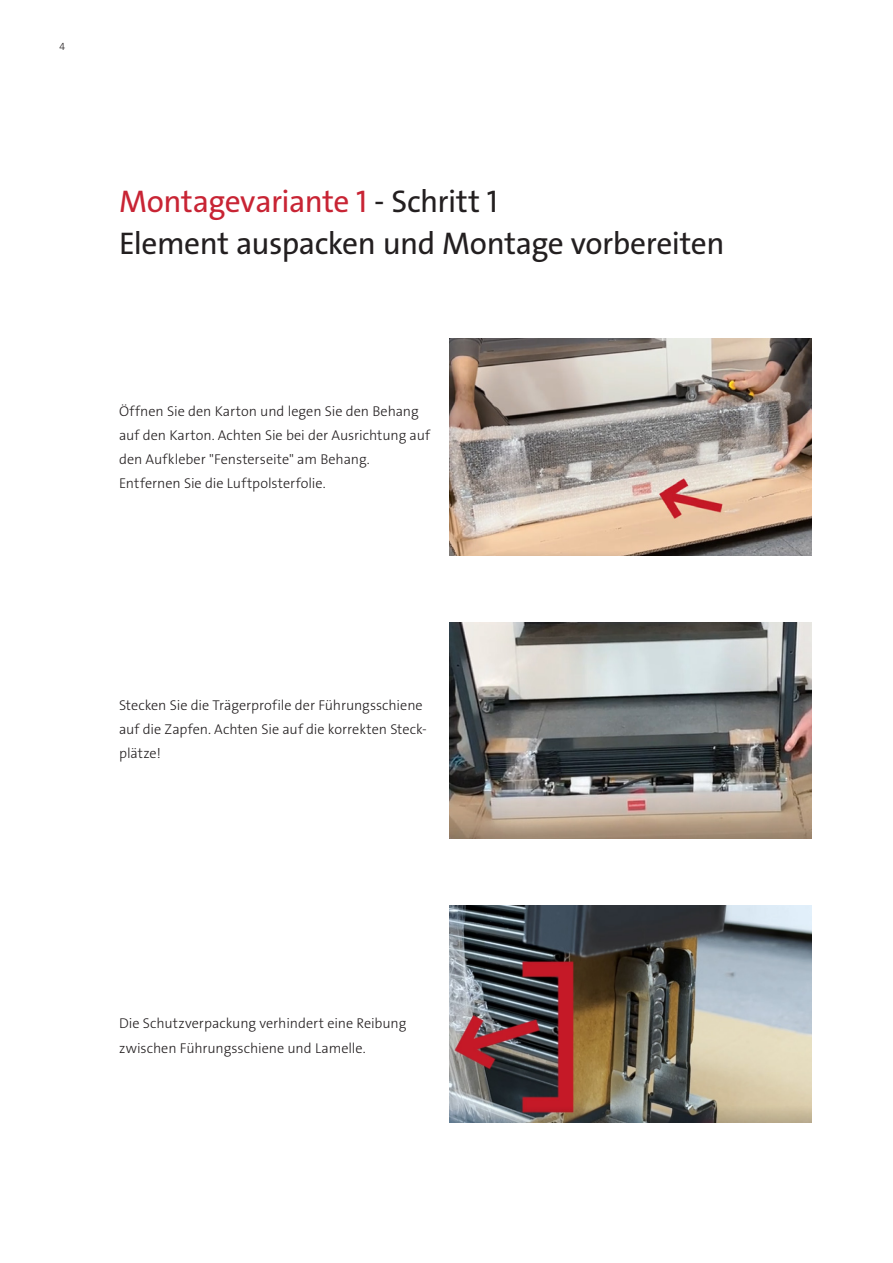
<style>
.page{position:relative;width:893px;height:1263px;background:#fff}
.page>*{position:absolute;margin:0;border:0;box-sizing:border-box;transform-origin:0 0}
.t1{font:31.5px "The Sans Os F";letter-spacing:-.015em;color:#231f20}
.t2{font:31.5px "The Sans Os F";letter-spacing:-.015em;color:#c82434}
.Copy{font:300 14.25px/24px "The Sans Os F";color:#231f20}
.t3{font:300 10.5px "The Sans Os F";color:#231f20}
.s1{color:#231f20}
</style>
<div class="page">
<img style="left:450px;top:622px;width:361px;height:217px">
<img style="left:450px;top:906px;width:361px;height:216px">
<img style="left:450px;top:338px;width:361px;height:217px">
<p class="t3" style="left:60px;top:40px;width:7px">4</p>
<p class="t2" style="left:119px;top:181px;width:380px">Montagevariante 1 <span class="s1">- Schritt 1</span></p>
<p class="t1" style="left:119px;top:223px;width:607px">Element auspacken und Montage vorbereiten</p>
<p class="Copy" style="left:119px;top:400px;width:312px">Öffnen Sie den Karton und legen Sie den Behang auf den Karton. Achten Sie bei der Ausrichtung auf den Aufkleber "Fensterseite" am Behang.</p>
<p class="Copy" style="left:119px;top:472px;width:208px">Entfernen Sie die Luftpolsterfolie.</p>
<p class="Copy" style="left:119px;top:694px;width:309px">Stecken Sie die Trägerprofile der Führungsschiene auf die Zapfen. Achten Sie auf die korrekten Steck&shy;plätze!</p>
<p class="Copy" style="left:119px;top:1012px;width:289px">Die Schutzverpackung verhindert eine Reibung zwischen Führungsschiene und Lamelle.</p>
</div>
